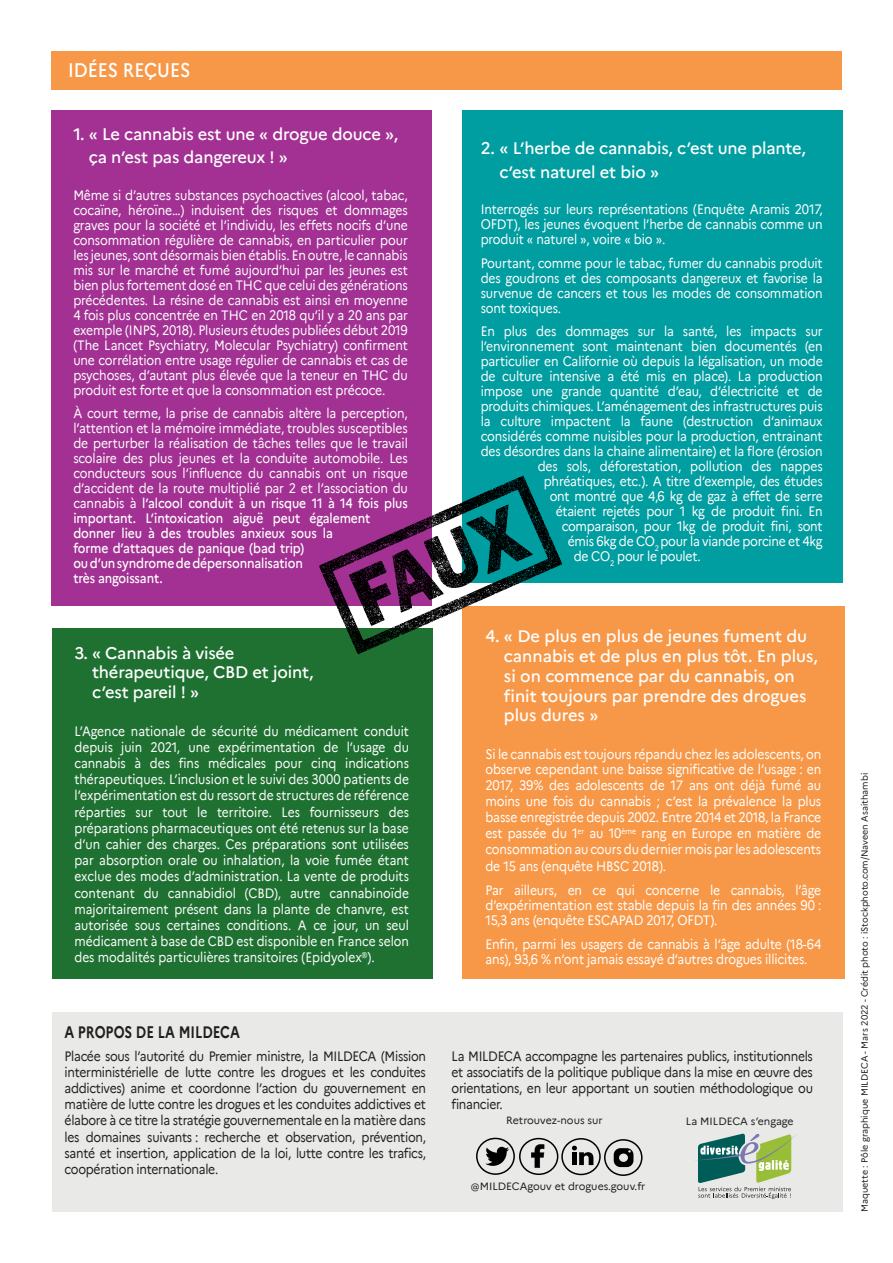
<style>
.page{position:relative;width:893px;height:1263px;background:#fff}
.page>*{position:absolute;margin:0;border:0;box-sizing:border-box;transform-origin:0 0}
.T1{font:500 19.5px "Marianne";color:#fff;scale:.9 1}
.sous_titre{font:500 16.5px/19.8px "Marianne";letter-spacing:-.01em;color:#fff}
.à_propos{font:700 16.5px "Marianne";color:#231f20;scale:.8 1}
.CDT_IDEES{font:13.5px/15px "Marianne";letter-spacing:-.01em;color:#fff;text-align:justify;scale:.9 1}
.CDT_IDEES-2{font:13.5px/16.2px "Marianne";letter-spacing:-.01em;color:#fff;text-align:justify;scale:.89 1}
.sous_titre-2{font:13.5px/16px "Marianne";letter-spacing:-.01em;color:#fff;text-align:justify;scale:.9 1}
.parag{font:13.5px/16.2px "Marianne";letter-spacing:-.025em;color:#231f20;text-align:justify;scale:.9 1}
.t1{font:10.5px "Marianne";color:#231f20}
.t2{font:9px "Marianne";color:#231f20}
.s1{font-weight:500}
</style>
<div class="page">
<div style="left:51px;top:111px;width:381px;height:495px;background:#a23193"></div>
<div style="left:462px;top:111px;width:381px;height:472px;background:#009da1"></div>
<div style="left:52px;top:628px;width:380px;height:351px;background:#1f7132"></div>
<div style="left:462px;top:607px;width:383px;height:372px;background:#f79848"></div>
<div style="left:51px;top:51px;width:791px;height:38px;background:#f79848"></div>
<svg style="left:319px;top:476px;width:243px;height:178px"></svg>
<div style="left:52px;top:1012px;width:791px;height:200px;background:#e9eae8"></div>
<svg style="left:696px;top:1134px;width:100px;height:65px"></svg>
<svg style="left:519px;top:1137px;width:82px;height:39px"></svg>
<div style="left:476px;top:1138px;width:39px;height:37px;border:2px solid #000;border-radius:50%"></div>
<svg style="left:485px;top:1147px;width:24px;height:19px"></svg>
<div style="left:604px;top:1139px;width:38px;height:37px;border:2px solid #000;border-radius:50%"></div>
<svg style="left:613px;top:1148px;width:21px;height:20px"></svg>
<div style="left:616px;top:1150px;width:15px;height:15px;border:3px solid #000;border-radius:50%"></div>
<p class="T1" style="left:68px;top:55px;width:138px">IDÉES REÇUES</p>
<p class="sous_titre" style="left:89px;top:121px;width:311px;line-height:23.4px;text-indent:-16px">1. « Le cannabis est une « drogue douce », ça n’est pas dangereux ! »</p>
<p class="CDT_IDEES" style="left:73px;top:186px;width:373px">Même si d’autres substances psychoactives (alcool, tabac, cocaïne, héroïne…) induisent des risques et dommages graves pour la société et l’individu, les effets nocifs d’une consommation régulière de cannabis, en particulier pour les jeunes, sont désormais bien établis. En outre, le cannabis mis sur le marché et fumé aujourd’hui par les jeunes est bien plus fortement dosé en THC que celui des générations précédentes. La résine de cannabis est ainsi en moyenne 4 fois plus concentrée en THC en 2018 qu’il y a 20 ans par exemple (INPS, 2018). Plusieurs études publiées début 2019 (The Lancet Psychiatry, Molecular Psychiatry) confirment une corrélation entre usage régulier de cannabis et cas de psychoses, d’autant plus élevée que la teneur en THC du produit est forte et que la consommation est précoce.</p>
<p class="CDT_IDEES" style="left:73px;top:405px;width:373px;text-align:left">À court terme, la prise de cannabis altère la perception, l’attention et la mémoire immédiate, troubles susceptibles de perturber la réalisation de tâches telles que le travail scolaire des plus jeunes et la conduite automobile. Les conducteurs sous l’influence du cannabis ont un risque d’accident de la route multiplié par 2 et l’association du cannabis à <span class="s1">l’alcool conduit à un risque 11 à 14 fois plus important. L’intoxication aiguë peut également donner lieu à des troubles anxieux sous la<br>forme d’attaques de panique (bad trip)<br>ou d’un syndrome de dépersonnalisation<br>très angoissant.</span></p>
<p class="sous_titre" style="left:92px;top:641px;width:223px;text-indent:-18px">3. « Cannabis à visée thérapeutique, CBD et joint, c’est pareil ! »</p>
<p class="CDT_IDEES-2" style="left:74px;top:722px;width:377px">L’Agence nationale de sécurité du médicament conduit depuis juin 2021, une expérimentation de l’usage du cannabis à des fins médicales pour cinq indications thérapeutiques. L’inclusion et le suivi des 3000 patients de l’expérimentation est du ressort de structures de référence réparties sur tout le territoire. Les fournisseurs des préparations pharmaceutiques ont été retenus sur la base d’un cahier des charges. Ces préparations sont utilisées par absorption orale ou inhalation, la voie fumée étant exclue des modes d’administration. La vente de produits contenant du cannabidiol (CBD), autre cannabinoïde majoritairement présent dans la plante de chanvre, est autorisée sous certaines conditions. A ce jour, un seul médicament à base de CBD est disponible en France selon des modalités particulières transitoires (Epidyolex®).</p>
<p class="sous_titre" style="left:499px;top:136px;width:308px;line-height:23.4px;text-indent:-19px">2. « L’herbe de cannabis, c’est une plante, c’est naturel et bio »</p>
<p class="CDT_IDEES" style="left:481px;top:201px;width:382px">Interrogés sur leurs représentations (Enquête Aramis 2017, OFDT), les jeunes évoquent l’herbe de cannabis comme un produit « naturel », voire « bio ».</p>
<p class="CDT_IDEES" style="left:481px;top:254px;width:382px">Pourtant, comme pour le tabac, fumer du cannabis produit des goudrons et des composants dangereux et favorise la survenue de cancers et tous les modes de consommation sont toxiques.</p>
<p class="CDT_IDEES" style="left:481px;top:323px;width:382px">En plus des dommages sur la santé, les impacts sur</p>
<p class="CDT_IDEES" style="left:481px;top:338px;width:382px">l’environnement sont maintenant bien documentés (en</p>
<p class="CDT_IDEES" style="left:481px;top:353px;width:382px">particulier en Californie où depuis la légalisation, un mode</p>
<p class="CDT_IDEES" style="left:481px;top:368px;width:382px">de culture intensive a été mis en place). La production</p>
<p class="CDT_IDEES" style="left:481px;top:383px;width:381px">impose une grande quantité d’eau, d’électricité et de</p>
<p class="CDT_IDEES" style="left:481px;top:398px;width:381px">produits chimiques. L’aménagement des infrastructures puis</p>
<p class="CDT_IDEES" style="left:481px;top:413px;width:382px">la culture impactent la faune (destruction d’animaux</p>
<p class="CDT_IDEES" style="left:481px;top:428px;width:381px">considérés comme nuisibles pour la production, entrainant</p>
<p class="CDT_IDEES" style="left:481px;top:443px;width:381px">des désordres dans la chaine alimentaire) et la flore (érosion</p>
<p class="CDT_IDEES" style="left:538px;top:458px;width:318px">des sols, déforestation, pollution des nappes</p>
<p class="CDT_IDEES" style="left:544px;top:473px;width:312px">phréatiques, etc.). A titre d’exemple, des études</p>
<p class="CDT_IDEES" style="left:550px;top:488px;width:305px">ont montré que 4,6 kg de gaz à effet de serre</p>
<p class="CDT_IDEES" style="left:556px;top:503px;width:298px">étaient rejetés pour 1 kg de produit fini. En</p>
<p class="CDT_IDEES" style="left:562px;top:518px;width:292px">comparaison, pour 1kg de produit fini, sont</p>
<p class="CDT_IDEES" style="left:568px;top:533px;width:285px">émis 6kg de CO<sub>2</sub> pour la viande porcine et 4kg</p>
<p class="CDT_IDEES" style="left:574px;top:548px;width:143px">de CO<sub>2</sub> pour le poulet.</p>
<p class="sous_titre" style="left:504px;top:625px;width:315px;text-indent:-19px">4. « De plus en plus de jeunes fument du cannabis et de plus en plus tôt. En plus, si on commence par du cannabis, on finit toujours par prendre des drogues plus dures »</p>
<p class="sous_titre-2" style="left:485px;top:744px;width:375px">Si le cannabis est toujours répandu chez les adolescents, on observe cependant une baisse significative de l’usage : en 2017, 39% des adolescents de 17 ans ont déjà fumé au moins une fois du cannabis ; c’est la prévalence la plus basse enregistrée depuis 2002. Entre 2014 et 2018, la France est passée du 1<sup>er</sup> au 10<sup>ème</sup> rang en Europe en matière de consommation au cours du dernier mois par les adolescents de 15 ans (enquête HBSC 2018).</p>
<p class="sous_titre-2" style="left:485px;top:882px;width:375px;line-height:15px">Par ailleurs, en ce qui concerne le cannabis, l’âge d’expérimentation est stable depuis la fin des années 90 :<br>15,3 ans (enquête ESCAPAD 2017, OFDT).</p>
<p class="sous_titre-2" style="left:485px;top:935px;width:375px;line-height:15px">Enfin, parmi les usagers de cannabis à l’âge adulte (18‑64 ans), 93,6 % n’ont jamais essayé d’autres drogues illicites.</p>
<p class="à_propos" style="left:65px;top:1019px;width:221px">A PROPOS DE LA MILDECA</p>
<p class="parag" style="left:65px;top:1046px;width:403px">Placée sous l’autorité du Premier ministre, la MILDECA (Mission interministérielle de lutte contre les drogues et les conduites addictives) anime et coordonne l’action du gouvernement en matière de lutte contre les drogues et les conduites addictives et élabore à ce titre la stratégie gouvernementale en la matière dans les domaines suivants : recherche et observation, prévention, santé et insertion, application de la loi, lutte contre les trafics, coopération internationale.</p>
<p class="parag" style="left:452px;top:1046px;width:403px">La MILDECA accompagne les partenaires publics, institutionnels et associatifs de la politique publique dans la mise en œuvre des orientations, en leur apportant un soutien méthodologique ou financier.</p>
<p class="t1" style="left:506px;top:1112px;width:98px">Retrouvez-nous sur</p>
<p class="t1" style="left:686px;top:1113px;width:109px">La MILDECA s’engage</p>
<p class="t1" style="left:471px;top:1178px;width:176px">@MILDECAgouv et drogues.gouv.fr</p>
<p class="t2" style="left:858px;top:1212px;width:440px;rotate:-90deg">Maquette : Pôle graphique MILDECA - Mars 2022 - Crédit photo : iStockphoto.com/Naveen Asaithambi</p>
</div>
